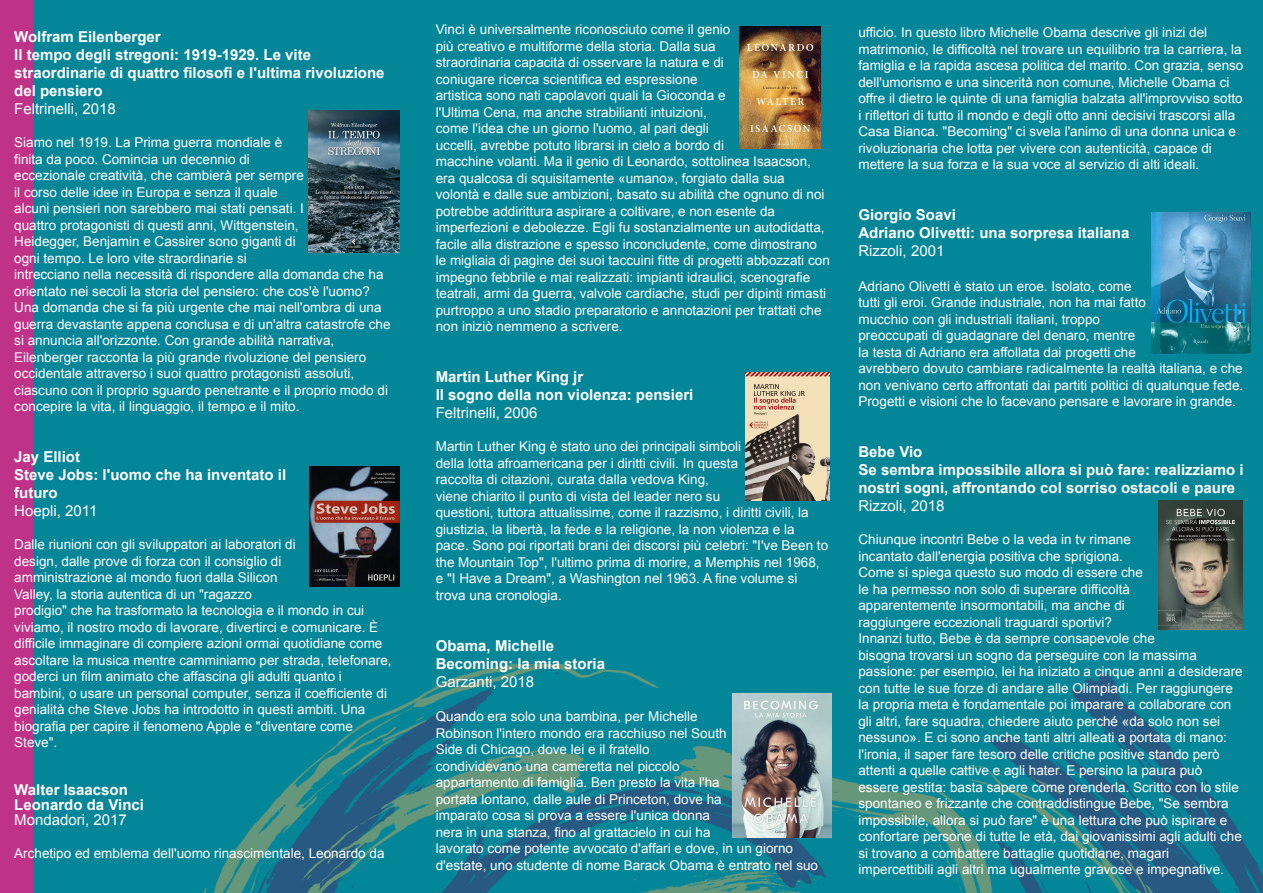
<style>
.page{position:relative;width:1263px;height:893px;background:#fff}
.page>*{position:absolute;margin:0;border:0;box-sizing:border-box;transform-origin:0 0}
.t1{font:700 15px/18px "Arial";color:#fff}
.t2{font:15px "Arial";color:#fff}
.t3{font:13.5px/16.5px "Arial";color:#fff}
.s1{font-size:15px}
</style>
<div class="page">
<img style="left:0;top:0;width:1263px;height:893px">
<img style="left:308px;top:111px;width:91px;height:142px">
<img style="left:309px;top:466px;width:90px;height:120px">
<img style="left:740px;top:27px;width:80px;height:122px">
<img style="left:746px;top:372px;width:83px;height:129px">
<img style="left:732px;top:694px;width:100px;height:144px">
<img style="left:1151px;top:213px;width:99px;height:140px">
<img style="left:1159px;top:500px;width:84px;height:129px">
<p class="t1" style="left:14px;top:28px;width:372px">Wolfram Eilenberger<br>Il tempo degli stregoni: 1919-1929. Le vite straordinarie di quattro filosofi e l'ultima rivoluzione del pensiero</p>
<p class="t2" style="left:14px;top:101px;width:103px">Feltrinelli, 2018</p>
<p class="t3" style="left:14px;top:134px;width:378px">Siamo nel 1919. La Prima guerra mondiale è<br>finita da poco. Comincia un decennio di<br>eccezionale creatività, che cambierà per sempre<br>il corso delle idee in Europa e senza il quale<br>alcuni pensieri non sarebbero mai stati pensati. I<br>quattro protagonisti di questi anni, Wittgenstein,<br>Heidegger, Benjamin e Cassirer sono giganti di<br>ogni tempo. Le loro vite straordinarie si<br>intrecciano nella necessità di rispondere alla domanda che ha orientato nei secoli la storia del pensiero: che cos'è l'uomo?<br>Una domanda che si fa più urgente che mai nell'ombra di una guerra devastante appena conclusa e di un'altra catastrofe che si annuncia all'orizzonte. Con grande abilità narrativa, Eilenberger racconta la più grande rivoluzione del pensiero occidentale attraverso i suoi quattro protagonisti assoluti, ciascuno con il proprio sguardo penetrante e il proprio modo di concepire la vita, il linguaggio, il tempo e il mito.</p>
<p class="t1" style="left:14px;top:448px;width:273px">Jay Elliot<br>Steve Jobs: l'uomo che ha inventato il futuro</p>
<p class="t2" style="left:14px;top:503px;width:85px">Hoepli, 2011</p>
<p class="t3" style="left:14px;top:536px;width:379px">Dalle riunioni con gli sviluppatori ai laboratori di<br>design, dalle prove di forza con il consiglio di<br>amministrazione al mondo fuori dalla Silicon<br>Valley, la storia autentica di un "ragazzo<br>prodigio" che ha trasformato la tecnologia e il mondo in cui viviamo, il nostro modo di lavorare, divertirci e comunicare. È difficile immaginare di compiere azioni ormai quotidiane come ascoltare la musica mentre camminiamo per strada, telefonare, goderci un film animato che affascina gli adulti quanto i bambini, o usare un personal computer, senza il coefficiente di genialità che Steve Jobs ha introdotto in questi ambiti. Una biografia per capire il fenomeno Apple e "diventare come Steve".</p>
<p class="t1" style="left:14px;top:782px;width:131px;line-height:15px">Walter Isaacson<br>Leonardo da Vinci</p>
<p class="t2" style="left:14px;top:812px;width:114px">Mondadori, 2017</p>
<p class="t3" style="left:14px;top:845px;width:372px">Archetipo ed emblema dell'uomo rinascimentale, Leonardo da</p>
<p class="t3" style="left:436px;top:21px;width:395px">Vinci è universalmente riconosciuto come il genio<br>più creativo e multiforme della storia. Dalla sua<br>straordinaria capacità di osservare la natura e di<br>coniugare ricerca scientifica ed espressione<br>artistica sono nati capolavori quali la Gioconda e<br>l'Ultima Cena, ma anche strabilianti intuizioni,<br>come l'idea che un giorno l'uomo, al pari degli<br>uccelli, avrebbe potuto librarsi in cielo a bordo di<br>macchine volanti. Ma il genio di Leonardo, sottolinea Isaacson, era qualcosa di squisitamente «umano», forgiato dalla sua volontà e dalle sue ambizioni, basato su abilità che ognuno di noi potrebbe addirittura aspirare a coltivare, e non esente da imperfezioni e debolezze. Egli fu sostanzialmente un autodidatta, facile alla distrazione e spesso inconcludente, come dimostrano le migliaia di pagine dei suoi taccuini fitte di progetti abbozzati con impegno febbrile e mai realizzati: impianti idraulici, scenografie teatrali, armi da <span class="s1">g</span>uerra, valvole cardiache, studi per dipinti rimasti purtroppo a uno stadio preparatorio e annotazioni per trattati che non iniziò nemmeno a scrivere.</p>
<p class="t1" style="left:436px;top:368px;width:259px">Martin Luther King jr<br>Il sogno della non violenza: pensieri</p>
<p class="t2" style="left:436px;top:405px;width:103px">Feltrinelli, 2006</p>
<p class="t3" style="left:436px;top:438px;width:394px">Martin Luther King è stato uno dei principali simboli<br>della lotta afroamericana per i diritti civili. In questa<br>raccolta di citazioni, curata dalla vedova King,<br>viene chiarito il punto di vista del leader nero su<br>questioni, tuttora attualissime, come il razzismo, i diritti civili, la giustizia, la libertà, la fede e la religione, la non violenza e la pace. Sono poi riportati brani dei discorsi più celebri: "I've Been to the Mountain Top", l'ultimo prima di morire, a Memphis nel 1968, e "I Have a Dream", a Washington nel 1963. A fine volume si trova una cronologia.</p>
<p class="t1" style="left:436px;top:636px;width:171px">Obama, Michelle<br>Becoming: la mia storia</p>
<p class="t2" style="left:436px;top:673px;width:100px">Garzanti, 2018</p>
<p class="t3" style="left:436px;top:708px;width:384px">Quando era solo una bambina, per Michelle<br>Robinson l'intero mondo era racchiuso nel South<br>Side di Chicago, dove lei e il fratello<br>condividevano una cameretta nel piccolo<br>appartamento di famiglia. Ben presto la vita l'ha<br>portata lontano, dalle aule di Princeton, dove ha<br>imparato cosa si prova a essere l'unica donna<br>nera in una stanza, fino al grattacielo in cui ha<br>lavorato come potente avvocato d'affari e dove, in un giorno d'estate, uno studente di nome Barack Obama è entrato nel suo</p>
<p class="t3" style="left:858px;top:24px;width:386px">ufficio. In questo libro Michelle Obama descrive gli inizi del matrimonio, le difficoltà nel trovare un equilibrio tra la carriera, la famiglia e la rapida ascesa politica del marito. Con grazia, senso dell'umorismo e una sincerità non comune, Michelle Obama ci offre il dietro le quinte di una famiglia balzata all'improvviso sotto i riflettori di tutto il mondo e degli otto anni decisivi trascorsi alla Casa Bianca. "Becoming" ci svela l'animo di una donna unica e rivoluzionaria che lotta per vivere con autenticità, capace di mettere la sua forza e la sua voce al servizio di alti ideali.</p>
<p class="t1" style="left:858px;top:206px;width:272px">Giorgio Soavi<br>Adriano Olivetti: una sorpresa italiana</p>
<p class="t2" style="left:858px;top:243px;width:87px">Rizzoli, 2001</p>
<p class="t3" style="left:858px;top:278px;width:386px">Adriano Olivetti è stato un eroe. Isolato, come<br>tutti gli eroi. Grande industriale, non ha mai fatto<br>mucchio con gli industriali italiani, troppo<br>preoccupati di guadagnare del denaro, mentre<br>la testa di Adriano era affollata dai progetti che<br>avrebbero dovuto cambiare radicalmente la realtà italiana, e che non venivano certo affrontati dai partiti politici di qualunque fede.<br>Progetti e visioni che lo facevano pensare e lavorare in grande.</p>
<p class="t1" style="left:858px;top:443px;width:387px">Bebe Vio<br>Se sembra impossibile allora si può fare: realizziamo i nostri sogni, affrontando col sorriso ostacoli e paure</p>
<p class="t2" style="left:858px;top:498px;width:87px">Rizzoli, 2018</p>
<p class="t3" style="left:858px;top:531px;width:386px">Chiunque incontri Bebe o la veda in tv rimane<br>incantato dall'energia positiva che sprigiona.<br>Come si spiega questo suo modo di essere che<br>le ha permesso non solo di superare difficoltà<br>apparentemente insormontabili, ma anche di<br>raggiungere eccezionali traguardi sportivi?<br>Innanzi tutto, Bebe è da sempre consapevole che<br>bisogna trovarsi un sogno da perseguire con la massima passione: per esempio, lei ha iniziato a cinque anni a desiderare con tutte le sue forze di andare alle Olimpiadi. Per raggiungere la propria meta è fondamentale poi imparare a collaborare con gli altri, fare squadra, chiedere aiuto perché «da solo non sei nessuno». E ci sono anche tanti altri alleati a portata di mano: l'ironia, il saper fare tesoro delle critiche positive stando però attenti a quelle cattive e agli hater. E persino la paura può essere gestita: basta sapere come prenderla. Scritto con lo stile spontaneo e frizzante che contraddistingue Bebe, "Se sembra impossibile, allora si può fare" è una lettura che può ispirare e confortare persone di tutte le età, dai giovanissimi agli adulti che si trovano a combattere battaglie quotidiane, magari impercettibili agli altri ma ugualmente gravose e impegnative.</p>
</div>
